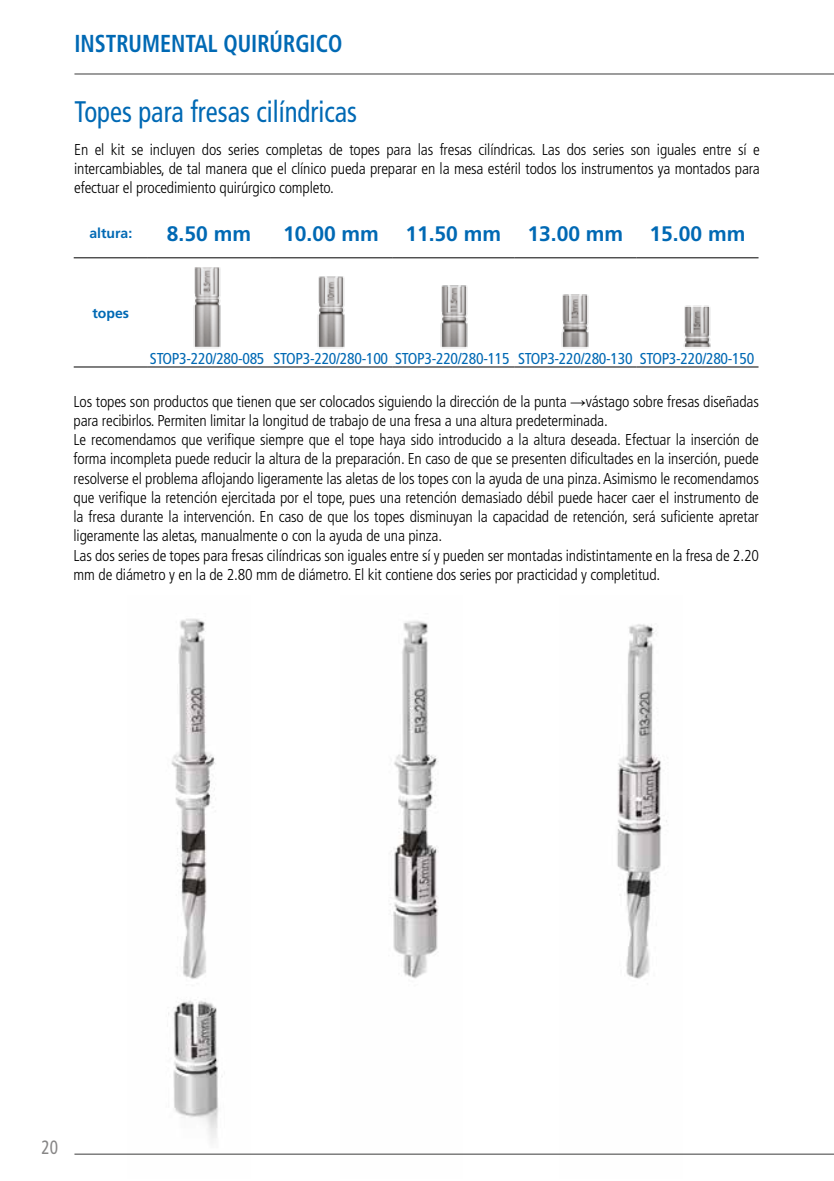
<style>
.page{position:relative;width:834px;height:1181px;background:#fff}
.page>*{position:absolute;margin:0;border:0;box-sizing:border-box;transform-origin:0 0}
.t1{font:condensed 29.75px "Frutiger";color:#0069b4;scale:.9 1}
.t2{font:700 condensed 24.5px "Frutiger";color:#0069b4;scale:.9 1}
.t3{font:700 21px "Frutiger";color:#0069b4}
.t4{font:condensed 19.25px "Frutiger";color:#878686;scale:.9 1}
.t5{font:300 condensed 15.75px/19.2px "Frutiger";letter-spacing:-.01em;color:#000}
.t6{font:condensed 15.75px "Frutiger";letter-spacing:-.02em;color:#0069b4}
.t7{font:700 14px "Frutiger";color:#0069b4}
.s1{font-family:"Arial";font-weight:400;font-stretch:normal}
</style>
<div class="page">
<img style="left:128px;top:618px;width:123px;height:537px">
<img style="left:340px;top:621px;width:123px;height:534px">
<img style="left:559px;top:624px;width:123px;height:531px">
<hr style="left:148px;top:257px;width:122px;height:1px;background:#000">
<hr style="left:270px;top:257px;width:122px;height:1px;background:#000">
<hr style="left:392px;top:257px;width:122px;height:1px;background:#000">
<hr style="left:514px;top:257px;width:122px;height:1px;background:#000">
<hr style="left:636px;top:257px;width:122px;height:1px;background:#000">
<hr style="left:148px;top:367px;width:122px;height:1px;background:#000">
<hr style="left:270px;top:367px;width:122px;height:1px;background:#000">
<hr style="left:392px;top:367px;width:122px;height:1px;background:#000">
<hr style="left:514px;top:367px;width:122px;height:1px;background:#000">
<hr style="left:636px;top:367px;width:122px;height:1px;background:#000">
<hr style="left:74px;top:257px;width:74px;height:1px;background:#000">
<hr style="left:74px;top:367px;width:74px;height:1px;background:#000">
<img style="left:193px;top:267px;width:28px;height:81px">
<img style="left:317px;top:276px;width:28px;height:73px">
<img style="left:440px;top:285px;width:28px;height:64px">
<img style="left:561px;top:294px;width:28px;height:55px">
<img style="left:683px;top:305px;width:28px;height:44px">
<hr style="left:74px;top:1153px;width:759px;height:1px;background:#3c3c3b">
<hr style="left:74px;top:74px;width:759px;height:1px;background:#3c3c3b">
<h2 class="t2" style="left:74px;top:29px;width:299px">INSTRUMENTAL QUIRÚRGICO</h2>
<h1 class="t1" style="left:74px;top:94px;width:315px">Topes para fresas cilíndricas</h1>
<p class="t5" style="left:74px;top:140px;width:687px;text-align:justify">En el kit se incluyen dos series completas de topes para las fresas cilíndricas. Las dos series son iguales entre sí e intercambiables, de tal manera que el clínico pueda preparar en la mesa estéril todos los instrumentos ya montados para efectuar el procedimiento quirúrgico completo.</p>
<p class="t7" style="left:89px;top:225px;width:44px">altura:</p>
<h3 class="t3" style="left:167px;top:221px;width:86px">8.50 mm</h3>
<h3 class="t3" style="left:283px;top:221px;width:97px">10.00 mm</h3>
<h3 class="t3" style="left:405px;top:221px;width:97px">11.50 mm</h3>
<h3 class="t3" style="left:527px;top:221px;width:97px">13.00 mm</h3>
<h3 class="t3" style="left:649px;top:221px;width:97px">15.00 mm</h3>
<p class="t7" style="left:92px;top:305px;width:38px">topes</p>
<p class="t6" style="left:150px;top:349px;width:605px">STOP3-220/280-085 STOP3-220/280-100 STOP3-220/280-115 STOP3-220/280-130 STOP3-220/280-150</p>
<p class="t5" style="left:74px;top:392px;width:686px">Los topes son productos que tienen que ser colocados siguiendo la dirección de la punta→<span class="s1">→</span>vástago sobre fresas diseñadas para recibirlos. Permiten limitar la longitud de trabajo de una fresa a una altura predeterminada.<br>Le recomendamos que verifique siempre que el tope haya sido introducido a la altura deseada. Efectuar la inserción de forma incompleta puede reducir la altura de la preparación. En caso de que se presenten dificultades en la inserción, puede resolverse el problema aflojando ligeramente las aletas de los topes con la ayuda de una pinza. Asimismo le recomendamos que verifique la retención ejercitada por el tope, pues una retención demasiado débil puede hacer caer el instrumento de la fresa durante la intervención. En caso de que los topes disminuyan la capacidad de retención, será suficiente apretar ligeramente las aletas, manualmente o con la ayuda de una pinza.<br>Las dos series de topes para fresas cilíndricas son iguales entre sí y pueden ser montadas indistintamente en la fresa de 2.20 mm de diámetro y en la de 2.80 mm de diámetro. El kit contiene dos series por practicidad y completitud.</p>
<p class="t4" style="left:42px;top:1136px;width:20px">20</p>
</div>
